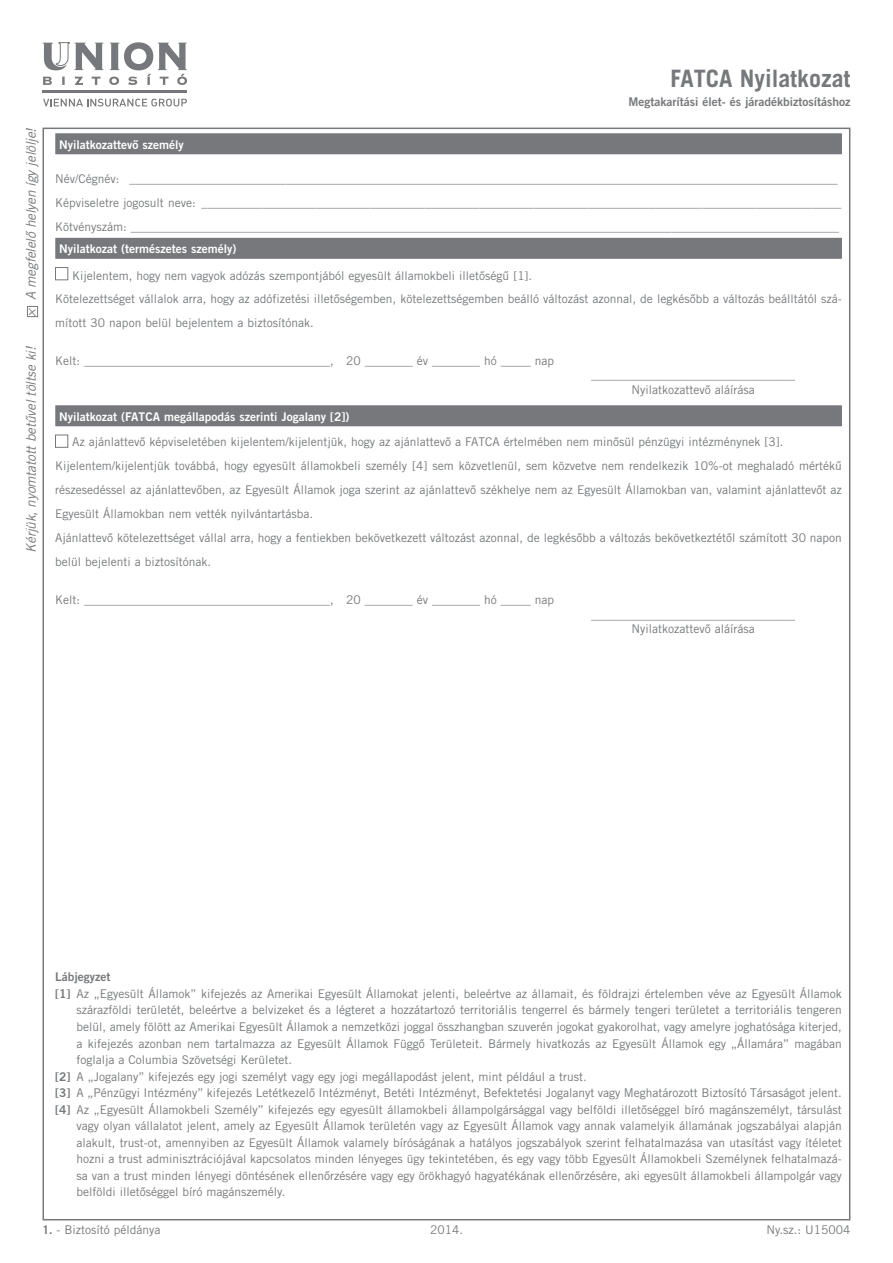
<style>
.page{position:relative;width:893px;height:1263px;background:#fff}
.page>*{position:absolute;margin:0;border:0;box-sizing:border-box;transform-origin:0 0}
._2_kek_sor{font:700 24px "Trade Gothic M";color:#76787b}
.Union_feltet_00{font:italic 13.5px "Trade Gothic M";color:#76787b}
.Union_feltet_00-2{font:12px/16.5px "Trade Gothic M";color:#76787b}
.kenyer{font:12px "Trade Gothic M";color:#76787b}
.flekk-ben_fehér_cím{font:12px "Trade Gothic M Bold Two";color:#fff}
._3_sor_fekete{font:12px "Trade Gothic M Bold Two";color:#76787b}
.Union_feltet_00-3{font:12px "Trade Gothic M Bold Two";color:#76787b}
.s1{font-family:"Trade Gothic M Bold Two"}
.s2{font-weight:700}
</style>
<div class="page">
<svg style="left:43px;top:42px;width:60px;height:28px"></svg>
<svg style="left:43px;top:77px;width:9px;height:8px"></svg>
<svg style="left:62px;top:77px;width:3px;height:8px"></svg>
<svg style="left:75px;top:76px;width:8px;height:9px"></svg>
<svg style="left:92px;top:76px;width:8px;height:9px"></svg>
<svg style="left:109px;top:42px;width:78px;height:43px"></svg>
<hr style="left:43px;top:90px;width:144px;height:2px;background:#76787b">
<svg style="left:43px;top:99px;width:144px;height:8px"></svg>
<div style="left:55px;top:133px;width:787px;height:21px;background:#76787b"></div>
<div style="left:55px;top:238px;width:787px;height:21px;background:#76787b"></div>
<div style="left:55px;top:405px;width:787px;height:21px;background:#76787b"></div>
<div style="left:55px;top:267px;width:13px;height:13px;border:1px solid #76787b"></div>
<div style="left:55px;top:435px;width:13px;height:12px;border:1px solid #76787b"></div>
<div style="left:27px;top:306px;width:11px;height:11px;border:1px solid #76787b"></div>
<p class="Union_feltet_00" style="left:23px;top:316px;width:190px;rotate:-90deg">× A megfelelő helyen így jelölje!</p>
<p class="Union_feltet_00" style="left:23px;top:553px;width:208px;rotate:-90deg">Kérjük, nyomtatott betűvel töltse ki!</p>
<p class="_2_kek_sor" style="left:671px;top:64px;width:181px">FATCA Nyilatkozat</p>
<p class="_3_sor_fekete" style="left:628px;top:95px;width:224px">Megtakarítási élet- és járadékbiztosításhoz</p>
<p class="flekk-ben_fehér_cím" style="left:59px;top:137px;width:126px">Nyilatkozattevő személy</p>
<p class="kenyer" style="left:55px;top:171px;width:784px">Név/Cégnév: ______________________________________________________________________________________________________________________</p>
<p class="Union_feltet_00-2" style="left:55px;top:190px;width:788px;line-height:24px">Képviseletre jogosult neve: __________________________________________________________________________________________________________<br>Kötvényszám: ______________________________________________________________________________________________________________________</p>
<p class="flekk-ben_fehér_cím" style="left:59px;top:241px;width:179px">Nyilatkozat (természetes személy)</p>
<p class="Union_feltet_00-2" style="left:72px;top:267px;width:462px">Kijelentem, hogy nem vagyok adózás szempontjából egyesült államokbeli illetőségű [1].</p>
<p class="Union_feltet_00-2" style="left:55px;top:286px;width:788px;line-height:24px">Kötelezettséget vállalok arra, hogy az adófizetési illetőségemben, kötelezettségemben beálló változást azonnal, de legkésőbb a változás beálltától szá&shy;mított 30 napon belül bejelentem a biztosítónak.</p>
<p class="Union_feltet_00-2" style="left:55px;top:352px;width:500px">Kelt: _________________________________________, 20 ________ év ________ hó _____ nap</p>
<p class="Union_feltet_00-2" style="left:591px;top:367px;width:205px">__________________________________</p>
<p class="Union_feltet_00-2" style="left:631px;top:381px;width:125px">Nyilatkozattevő aláírása</p>
<p class="flekk-ben_fehér_cím" style="left:59px;top:409px;width:292px">Nyilatkozat (FATCA megállapodás szerinti Jogalany [2])</p>
<p class="Union_feltet_00-2" style="left:72px;top:433px;width:713px">Az ajánlattevő képviseletében kijelentem/kijelentjük, hogy az ajánlattevő a FATCA értelmében nem minősül pénzügyi intézménynek [3].</p>
<p class="Union_feltet_00-2" style="left:55px;top:454px;width:788px;line-height:24px;text-align:justify">Kijelentem/kijelentjük továbbá, hogy egyesült államokbeli személy [4] sem közvetlenül, sem közvetve nem rendelkezik 10%-ot meghaladó mértékű részesedéssel az ajánlattevőben, az Egyesült Államok joga szerint az ajánlattevő székhelye nem az Egyesült Államokban van, valamint ajánlattevőt az Egyesült Államokban nem vették nyilvántartásba.</p>
<p class="Union_feltet_00-2" style="left:55px;top:526px;width:788px;line-height:24px">Ajánlattevő kötelezettséget vállal arra, hogy a fentiekben bekövetkezett változást azonnal, de legkésőbb a változás bekövetkeztétől számított 30 napon belül bejelenti a biztosítónak.</p>
<p class="Union_feltet_00-2" style="left:55px;top:592px;width:500px">Kelt: _________________________________________, 20 ________ év ________ hó _____ nap</p>
<p class="Union_feltet_00-2" style="left:591px;top:606px;width:205px">__________________________________</p>
<p class="Union_feltet_00-2" style="left:631px;top:621px;width:125px">Nyilatkozattevő aláírása</p>
<p class="Union_feltet_00-3" style="left:55px;top:970px;width:57px">Lábjegyzet</p>
<p class="Union_feltet_00-2" style="left:77px;top:985px;width:767px;text-align:justify;text-indent:-21px"><span class="s1">[1]</span> Az „Egyesült Államok” kifejezés az Amerikai Egyesült Államokat jelenti, beleértve az államait, és földrajzi értelemben véve az Egyesült Államok szárazföldi területét, beleértve a belvizeket és a légteret a hozzátartozó territoriális tengerrel és bármely tengeri területet a territoriális tengeren belül, amely fölött az Amerikai Egyesült Államok a nemzetközi joggal összhangban szuverén jogokat gyakorolhat, vagy amelyre joghatósága kiterjed, a kifejezés azonban nem tartalmazza az Egyesült Államok Függő Területeit. Bármely hivatkozás az Egyesült Államok egy „Államára” magában foglalja a Columbia Szövetségi Kerületet.</p>
<p class="Union_feltet_00-2" style="left:55px;top:1068px;width:533px"><span class="s1">[2]</span> A „Jogalany” kifejezés egy jogi személyt vagy egy jogi megállapodást jelent, mint például a trust.</p>
<p class="Union_feltet_00-2" style="left:55px;top:1084px;width:788px"><span class="s1">[3]</span> A „Pénzügyi Intézmény” kifejezés Letétkezelő Intézményt, Betéti Intézményt, Befektetési Jogalanyt vagy Meghatározott Biztosító Társaságot jelent.</p>
<p class="Union_feltet_00-2" style="left:77px;top:1101px;width:767px;text-align:justify;text-indent:-21px"><span class="s1">[4]</span> Az „Egyesült Államokbeli Személy” kifejezés egy egyesült államokbeli állampolgársággal vagy belföldi illetőséggel bíró magánszemélyt, társulást vagy olyan vállalatot jelent, amely az Egyesült Államok területén vagy az Egyesült Államok vagy annak valamelyik államának jogszabályai alapján alakult, trust-ot, amennyiben az Egyesült Államok valamely bíróságának a hatályos jogszabályok szerint felhatalmazása van utasítást vagy ítéletet hozni a trust adminisztrációjával kapcsolatos minden lényeges ügy tekintetében, és egy vagy több Egyesült Államokbeli Személynek felhatalmazá&shy;sa van a trust minden lényegi döntésének ellenőrzésére vagy egy örökhagyó hagyatékának ellenőrzésére, aki egyesült államokbeli állampolgár vagy belföldi illetőséggel bíró magánszemély.</p>
<p class="Union_feltet_00-2" style="left:43px;top:1221px;width:120px"><span class="s2">1.</span> - Biztosító példánya</p>
<p class="Union_feltet_00-2" style="left:430px;top:1221px;width:34px">2014.</p>
<p class="Union_feltet_00-2" style="left:766px;top:1221px;width:86px">Ny.sz.: U15004</p>
</div>
